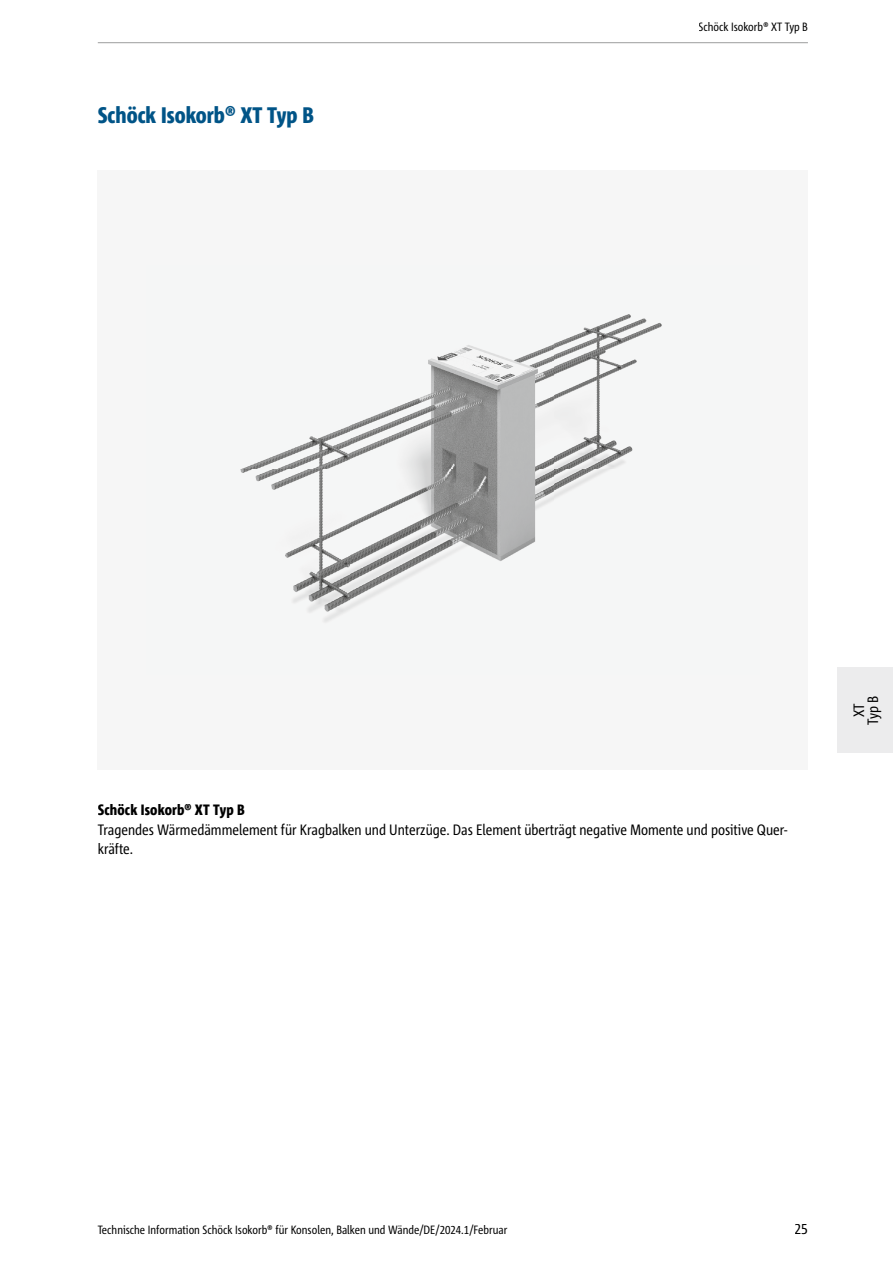
<style>
.page{position:relative;width:893px;height:1263px;background:#fff}
.page>*{position:absolute;margin:0;border:0;box-sizing:border-box;transform-origin:0 0}
.t1{font:800 condensed 22.5px "Corpid Schoeck";color:#005487}
.t2{font:condensed 15px/19.5px "Corpid Schoeck";color:#000}
.t3{font:800 condensed 15px "Corpid Schoeck";letter-spacing:.01em;color:#000}
.t4{font:condensed 12px "Corpid Schoeck";color:#000}
</style>
<div class="page">
<div style="left:98px;top:170px;width:710px;height:600px;background:#f6f6f6"></div>
<img style="left:240px;top:314px;width:422px;height:308px">
<div style="left:838px;top:668px;width:55px;height:85px;background:#ececed"></div>
<hr style="left:98px;top:42px;width:710px;height:1px;background:#9c9d9d">
<h1 class="t1" style="left:98px;top:101px;width:218px">Schöck Isokorb® XT Typ B</h1>
<p class="t4" style="left:699px;top:19px;width:111px">Schöck Isokorb® XT Typ B</p>
<p class="t3" style="left:98px;top:801px;width:148px">Schöck Isokorb® XT Typ B</p>
<p class="t2" style="left:98px;top:820px;width:691px">Tragendes Wärmedämmelement für Kragbalken und Unterzüge. Das Element überträgt negative Momente und positive Quer&shy;kräfte.</p>
<p class="t2" style="left:852px;top:725px;width:31px;line-height:14.1px;text-align:center;rotate:-90deg">XT<br>Typ B</p>
<p class="t4" style="left:98px;top:1222px;width:411px">Technische Information Schöck Isokorb® für Konsolen, Balken und Wände/DE/2024.1/Februar</p>
<p class="t2" style="left:794px;top:1219px;width:15px">25</p>
</div>
